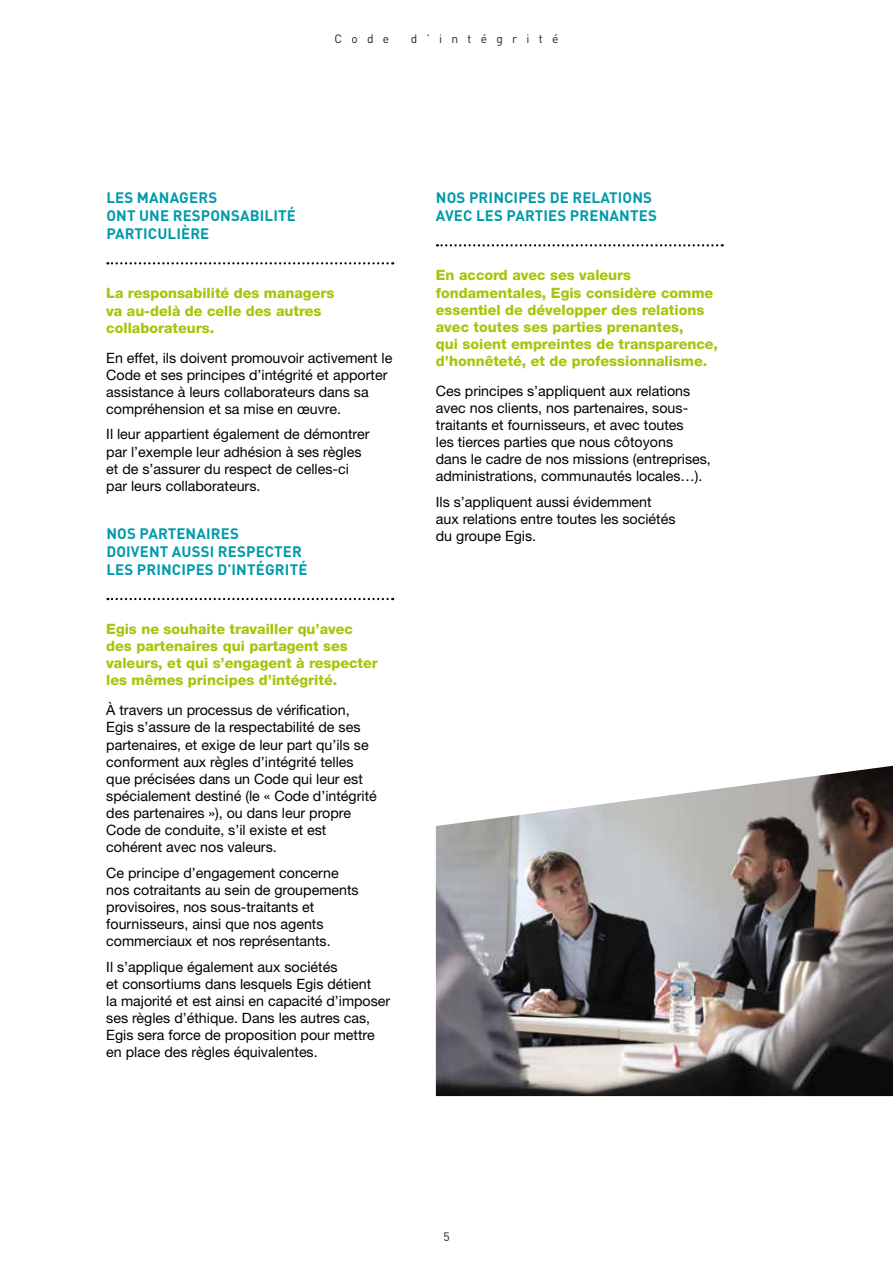
<style>
.page{position:relative;width:893px;height:1263px;background:#fff}
.page>*{position:absolute;margin:0;border:0;box-sizing:border-box;transform-origin:0 0}
.t1{font:700 15px/18px "DIN Pro";letter-spacing:.01em;color:#009bab}
.t2{font:14.25px/17.1px "Helvetica Neue LT Pro";color:#000}
.t3{font:800 14.25px/17.1px "Helvetica Neue LT Pro";color:#a9c30c}
.t4{font:12px "DIN Pro";letter-spacing:.775em;color:#16222e}
</style>
<div class="page">
<svg style="left:107px;top:262px;width:286px;height:2px"></svg>
<svg style="left:107px;top:598px;width:286px;height:2px"></svg>
<svg style="left:437px;top:244px;width:286px;height:2px"></svg>
<img style="left:436px;top:766px;width:457px;height:330px">
<p class="t4" style="left:334px;top:30px;width:56px">Code</p>
<p class="t4" style="left:411px;top:30px;width:149px">d’intégrité</p>
<p class="t1" style="left:106px;top:187px;width:191px">LES MANAGERS<br>ONT UNE RESPONSABILITÉ<br>PARTICULIÈRE</p>
<p class="t1" style="left:436px;top:187px;width:222px">NOS PRINCIPES DE RELATIONS<br>AVEC LES PARTIES PRENANTES</p>
<p class="t3" style="left:106px;top:285px;width:230px">La responsabilité des managers va au-delà de celle des autres collaborateurs.</p>
<p class="t2" style="left:106px;top:349px;width:288px">En effet, ils doivent promouvoir activement le Code et ses principes d’intégrité et apporter assistance à leurs collaborateurs dans sa compréhension et sa mise en œuvre.</p>
<p class="t2" style="left:106px;top:425px;width:265px">Il leur appartient également de démontrer par l’exemple leur adhésion à ses règles et de s’assurer du respect de celles-ci par leurs collaborateurs.</p>
<p class="t1" style="left:106px;top:523px;width:203px">NOS PARTENAIRES<br>DOIVENT AUSSI RESPECTER<br>LES PRINCIPES D’INTÉGRITÉ</p>
<p class="t3" style="left:106px;top:620px;width:273px">Egis ne souhaite travailler qu’avec des partenaires qui partagent ses valeurs, et qui s’engagent à respecter les mêmes principes d’intégrité.</p>
<p class="t2" style="left:106px;top:701px;width:272px">À travers un processus de vérification, Egis s’assure de la respectabilité de ses partenaires, et exige de leur part qu’ils se conforment aux règles d’intégrité telles que précisées dans un Code qui leur est spécialement destiné (le « Code d’intégrité des partenaires »), ou dans leur propre Code de conduite, s’il existe et est cohérent avec nos valeurs.</p>
<p class="t2" style="left:106px;top:864px;width:254px">Ce principe d’engagement concerne nos cotraitants au sein de groupements provisoires, nos sous-traitants et fournisseurs, ainsi que nos agents commerciaux et nos représentants.</p>
<p class="t2" style="left:106px;top:958px;width:286px">Il s’applique également aux sociétés<br>et consortiums dans lesquels Egis détient<br>la majorité et est ainsi en capacité d’imposer ses règles d’éthique. Dans les autres cas, Egis sera force de proposition pour mettre en place des règles équivalentes.</p>
<p class="t3" style="left:436px;top:267px;width:284px">En accord avec ses valeurs fondamentales, Egis considère comme essentiel de développer des relations avec toutes ses parties prenantes,<br>qui soient empreintes de transparence, d’honnêteté, et de professionnalisme.</p>
<p class="t2" style="left:436px;top:382px;width:277px">Ces principes s’appliquent aux relations avec nos clients, nos partenaires, sous&shy;traitants et fournisseurs, et avec toutes<br>les tierces parties que nous côtoyons<br>dans le cadre de nos missions (entreprises, administrations, communautés locales…).</p>
<p class="t2" style="left:436px;top:493px;width:241px">Ils s’appliquent aussi évidemment aux relations entre toutes les sociétés du groupe Egis.</p>
<p class="t4" style="left:443px;top:1227px;width:8px">5</p>
</div>
